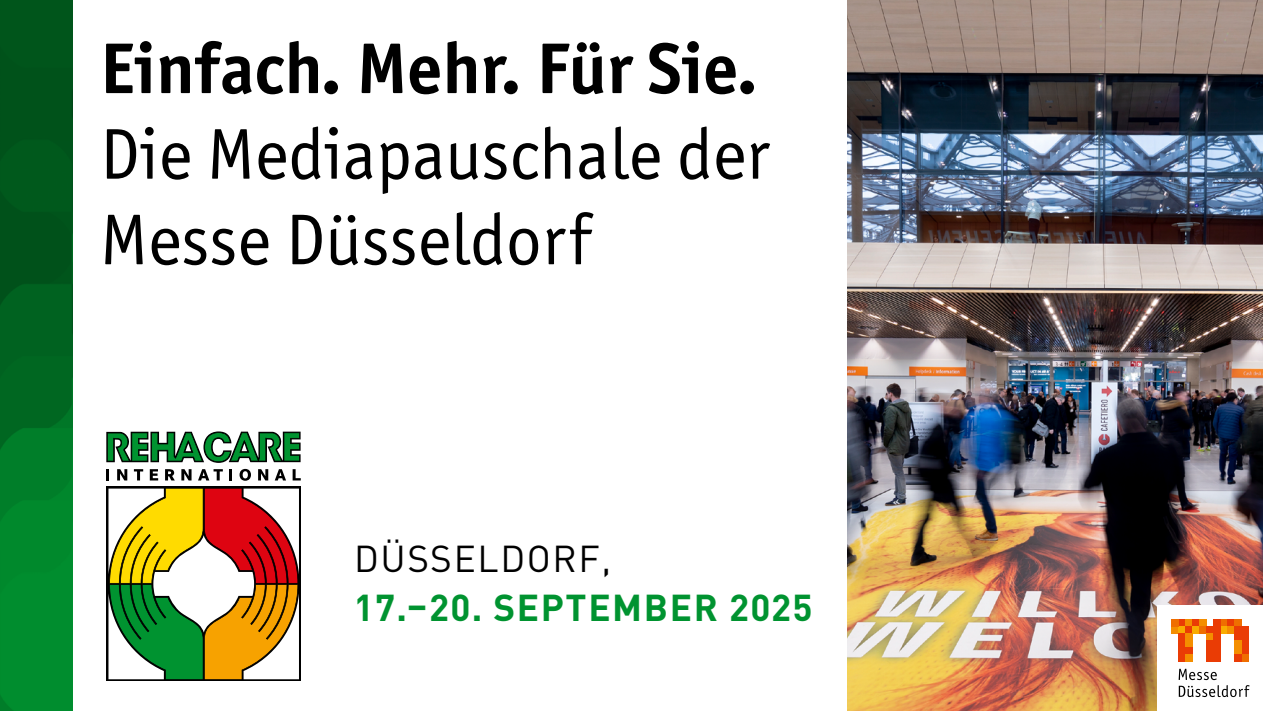
<style>
.page{position:relative;width:1263px;height:711px;background:#fff}
.page>*{position:absolute;margin:0;border:0;box-sizing:border-box;transform-origin:0 0}
.t1{font:72px/85.5px "Officina Sans ITC Pro";color:#000}
.t2{font:700 72px "Officina Sans ITC Pro";color:#000}
.t3{font:700 36.9px "DIN Pro";letter-spacing:.045em;color:#009330}
.t4{font:36.9px "DIN Pro";letter-spacing:.045em;color:#000}
</style>
<div class="page">
<img style="left:848px;top:0;width:415px;height:710px">
<div style="left:1158px;top:605px;width:105px;height:105px;background:#fff"></div>
<svg style="left:1178px;top:668px;width:71px;height:28px"></svg>
<div style="left:1172px;top:626px;width:7px;height:7px;background:#f48e00"></div>
<div style="left:1179px;top:619px;width:7px;height:7px;background:#ea3c05"></div>
<div style="left:1179px;top:626px;width:7px;height:7px;background:#f9ac00"></div>
<div style="left:1186px;top:619px;width:7px;height:7px;background:#f48e00"></div>
<div style="left:1186px;top:626px;width:7px;height:7px;background:#ea3c05"></div>
<div style="left:1193px;top:619px;width:7px;height:7px;background:#ea3c05"></div>
<div style="left:1193px;top:626px;width:7px;height:7px;background:#f9ac00"></div>
<div style="left:1200px;top:619px;width:7px;height:7px;background:#f48e00"></div>
<div style="left:1200px;top:626px;width:7px;height:7px;background:#ef6e00"></div>
<div style="left:1221px;top:619px;width:7px;height:7px;background:#ef6e00"></div>
<div style="left:1221px;top:626px;width:7px;height:7px;background:#f9ac00"></div>
<div style="left:1228px;top:619px;width:7px;height:7px;background:#ea3c05"></div>
<div style="left:1228px;top:626px;width:7px;height:7px;background:#f48e00"></div>
<div style="left:1235px;top:619px;width:7px;height:7px;background:#ef6e00"></div>
<div style="left:1235px;top:626px;width:7px;height:14px;background:#ea3c05"></div>
<div style="left:1242px;top:626px;width:7px;height:28px;background:#ea3c05"></div>
<div style="left:1179px;top:633px;width:7px;height:28px;background:#ea3c05"></div>
<div style="left:1186px;top:633px;width:7px;height:14px;background:#f48e00"></div>
<div style="left:1186px;top:647px;width:7px;height:7px;background:#ea3c05"></div>
<div style="left:1186px;top:654px;width:7px;height:7px;background:#f48e00"></div>
<div style="left:1235px;top:640px;width:7px;height:14px;background:#f48e00"></div>
<div style="left:1242px;top:654px;width:7px;height:7px;background:#ef6e00"></div>
<div style="left:1172px;top:619px;width:7px;height:7px;background:#ef6e00"></div>
<div style="left:1207px;top:626px;width:7px;height:7px;background:#ea3c05"></div>
<div style="left:1207px;top:633px;width:7px;height:7px;background:#f48e00"></div>
<div style="left:1207px;top:640px;width:7px;height:21px;background:#ea3c05"></div>
<div style="left:1214px;top:619px;width:7px;height:42px;background:#ea3c05"></div>
<div style="left:1235px;top:654px;width:7px;height:7px;background:#ea3c05"></div>
<svg style="left:0;top:0;width:72px;height:710px;background:#006b22"></svg>
<div style="left:107px;top:486px;width:194px;height:194px;background:#000"></div>
<svg style="left:106px;top:469px;width:3px;height:11px"></svg>
<svg style="left:117px;top:469px;width:10px;height:11px"></svg>
<svg style="left:134px;top:469px;width:9px;height:11px"></svg>
<svg style="left:150px;top:469px;width:8px;height:11px"></svg>
<svg style="left:165px;top:469px;width:10px;height:11px"></svg>
<svg style="left:181px;top:469px;width:11px;height:11px"></svg>
<svg style="left:198px;top:469px;width:25px;height:11px"></svg>
<svg style="left:229px;top:469px;width:3px;height:11px"></svg>
<svg style="left:240px;top:468px;width:11px;height:12px"></svg>
<svg style="left:258px;top:469px;width:10px;height:11px"></svg>
<svg style="left:275px;top:469px;width:11px;height:11px"></svg>
<svg style="left:293px;top:469px;width:8px;height:11px"></svg>
<svg style="left:106px;top:431px;width:195px;height:31px"></svg>
<svg style="left:108px;top:488px;width:191px;height:191px;background:#bca15e"></svg>
<p class="t2" style="left:100px;top:24px;width:659px">Einfach. Mehr. Für Sie.</p>
<p class="t1" style="left:100px;top:111px;width:672px">Die Mediapauschale der<br>Messe Düsseldorf</p>
<p class="t4" style="left:354px;top:533px;width:259px">DÜSSELDORF,</p>
<p class="t3" style="left:354px;top:582px;width:460px">17.–20. SEPTEMBER 2025</p>
</div>
